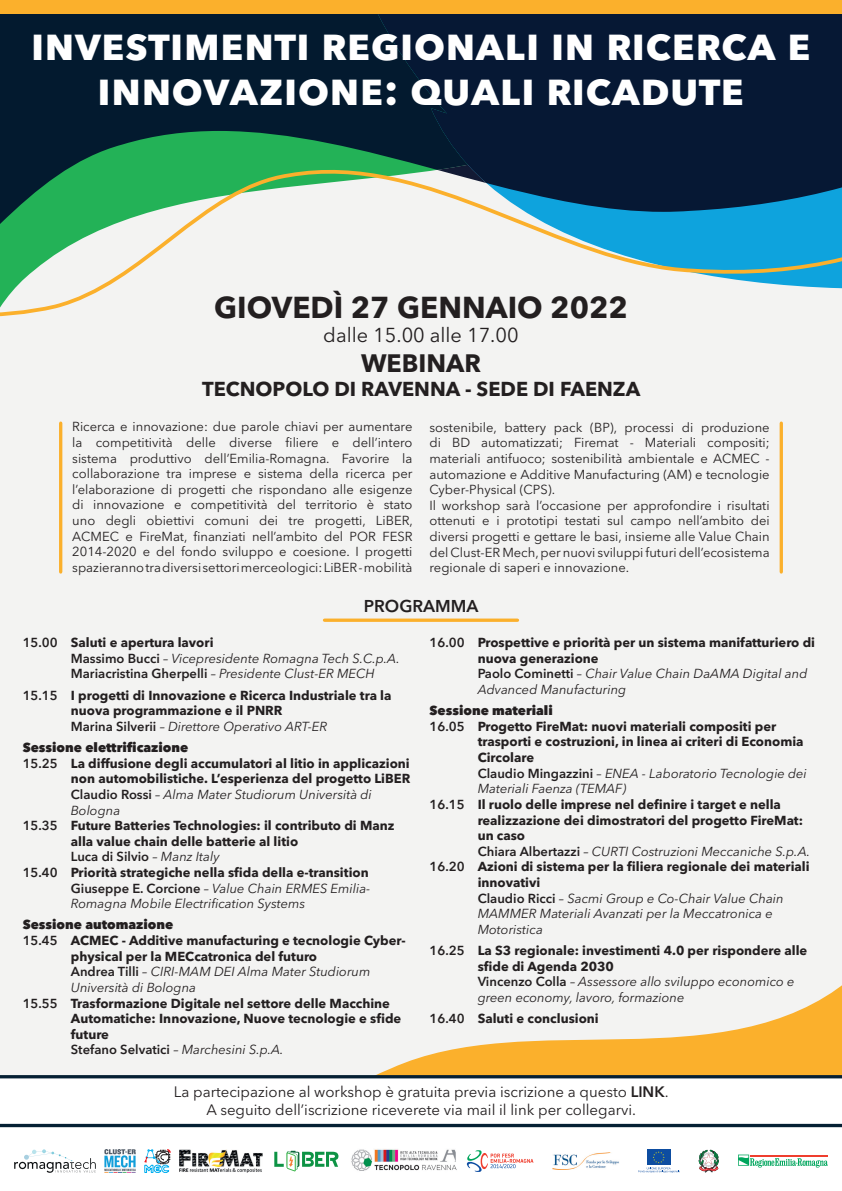
<style>
.page{position:relative;width:842px;height:1191px;background:#fff}
.page>*{position:absolute;margin:0;border:0;box-sizing:border-box;transform-origin:0 0}
.t1{font:700 45px/45px "Avenir Next LT Pro";color:#fff;text-align:center}
.t2{font:700 30px "Avenir Next LT Pro";color:#231f20}
.t3{font:700 25px "Avenir Next LT Pro";color:#231f20}
.t4{font:700 20px "Avenir Next LT Pro";color:#231f20}
.t5{font:20px "Avenir Next LT Pro";color:#231f20}
.t6{font:600 17px "Avenir Next LT Pro";color:#231f20}
.t7{font:15px/18px "Avenir Next LT Pro";color:#231f20;text-align:center}
.t8{font:700 13px/15.6px "Avenir Next LT Pro";color:#231f20}
.t9{font:13px/15.6px "Avenir Next LT Pro";color:#231f20;text-align:justify}
.t10{font:italic 13px/15.6px "Avenir Next LT Pro";color:#231f20}
.t11{font:800 13px "Avenir Next LT Pro";color:#231f20}
.t12{font:600 13px "Avenir Next LT Pro";color:#231f20}
.s1{font-weight:600;font-style:normal}
.s2{font-weight:700;font-style:normal}
.s3{font-weight:600}
.s4{font-weight:400;font-style:italic}
</style>
<div class="page">
<div style="left:0;top:336px;width:842px;height:235px;background:#f3f3f2"></div>
<svg style="left:0;top:212px;width:842px;height:124px"></svg>
<div style="left:0;top:571px;width:842px;height:504px;background:#f3f3f2"></div>
<svg style="left:0;top:13px;width:468px;height:211px;background:#27574d"></svg>
<svg style="left:371px;top:13px;width:471px;height:199px;background:#132941"></svg>
<svg style="left:0;top:1123px;width:842px;height:4px;background:#3a4f5f"></svg>
<hr style="left:0;top:1075px;width:842px;height:3px;background:#052034">
<div style="left:0;top:0;width:842px;height:13px;background:#fbb02c"></div>
<svg style="left:467px;top:1150px;width:66px;height:22px"></svg>
<div style="left:647px;top:1149px;width:23px;height:16px;background:#0d4da1"></div>
<svg style="left:638px;top:1151px;width:42px;height:21px"></svg>
<svg style="left:699px;top:1149px;width:20px;height:23px"></svg>
<svg style="left:738px;top:1154px;width:90px;height:13px"></svg>
<img style="left:552px;top:1152px;width:67px;height:17px">
<svg style="left:274px;top:1150px;width:64px;height:21px"></svg>
<svg style="left:14px;top:1149px;width:82px;height:23px"></svg>
<img style="left:105px;top:1149px;width:31px;height:23px">
<img style="left:179px;top:1149px;width:84px;height:23px">
<svg style="left:145px;top:1149px;width:25px;height:23px"></svg>
<img style="left:351px;top:1149px;width:106px;height:22px">
<hr style="left:59px;top:423px;width:3px;height:149px;background:#fbb02c">
<hr style="left:780px;top:423px;width:3px;height:149px;background:#fbb02c">
<svg style="left:324px;top:618px;width:193px;height:4px"></svg>
<h1 class="t1" style="left:31px;top:22px;width:782px">INVESTIMENTI REGIONALI IN RICERCA E<br>INNOVAZIONE: QUALI RICADUTE</h1>
<h2 class="t2" style="left:214px;top:289px;width:415px">GIOVEDÌ 27 GENNAIO 2022</h2>
<h3 class="t5" style="left:323px;top:323px;width:197px">dalle 15.00 alle 17.00</h3>
<h3 class="t3" style="left:361px;top:348px;width:121px">WEBINAR</h3>
<h3 class="t4" style="left:202px;top:377px;width:440px">TECNOPOLO DI RAVENNA - SEDE DI FAENZA</h3>
<p class="t9" style="left:72px;top:419px;width:342px">Ricerca e innovazione: due parole chiavi per aumentare la competitività delle diverse filiere e dell’intero sistema produttivo dell’Emilia-Romagna. Favorire la collaborazione tra imprese e sistema della ricerca per l’elaborazione di progetti che rispondano alle esigenze di innovazione e competitività del territorio è stato uno degli obiettivi comuni dei tre progetti, LiBER, ACMEC e FireMat, finanziati nell’ambito del POR FESR 2014-2020 e del fondo sviluppo e coesione. I progetti spazieranno tra diversi settori merceologici: LiBER - mobilità</p>
<p class="t9" style="left:429px;top:419px;width:342px;text-align:left">sostenibile, battery pack (BP), processi di produzione di BD automatizzati; Firemat - Materiali compositi; materiali antifuoco; sostenibilità ambientale e ACMEC - automazione e Additive Manufacturing (AM) e tecnologie Cyber-Physical (CPS).<br>Il workshop sarà l’occasione per approfondire i risultati ottenuti e i prototipi testati sul campo nell’ambito dei diversi progetti e gettare le basi, insieme alle Value Chain del Clust-ER Mech, per nuovi sviluppi futuri dell’ecosistema regionale di saperi e innovazione.</p>
<h3 class="t6" style="left:364px;top:595px;width:116px">PROGRAMMA</h3>
<p class="t10" style="left:71px;top:635px;width:330px;text-indent:-48px"><span class="s1">15.00</span> <span class="s2">Saluti e apertura lavori<br></span><span class="s1">Massimo Bucci</span> – Vicepresidente Romagna Tech S.C.p.A.<br><span class="s1">Mariacristina Gherpelli</span> – Presidente Clust-ER MECH</p>
<p class="t8" style="left:71px;top:687px;width:322px;text-indent:-48px"><span class="s3">15.15</span> I progetti di Innovazione e Ricerca Industriale tra la nuova programmazione e il PNRR<br><span class="s3">Marina Silverii</span> <span class="s4">– Direttore Operativo ART-ER</span></p>
<p class="t11" style="left:23px;top:739px;width:167px">Sessione elettrificazione</p>
<p class="t8" style="left:23px;top:755px;width:389px"><span class="s3">15.25</span> La diffusione degli accumulatori al litio in applicazioni</p>
<p class="t8" style="left:71px;top:771px;width:341px">non automobilistiche. L’esperienza del progetto LiBER</p>
<p class="t10" style="left:71px;top:786px;width:302px"><span class="s1">Claudio Rossi</span> – Alma Mater Studiorum Università di</p>
<p class="t10" style="left:71px;top:802px;width:51px">Bologna</p>
<p class="t8" style="left:23px;top:817px;width:373px"><span class="s3">15.35</span> Future Batteries Technologies: il contributo di Manz</p>
<p class="t8" style="left:71px;top:833px;width:229px">alla value chain delle batterie al litio</p>
<p class="t12" style="left:71px;top:849px;width:150px">Luca di Silvio <span class="s4">– Manz Italy</span></p>
<p class="t8" style="left:23px;top:864px;width:348px"><span class="s3">15.40</span> Priorità strategiche nella sfida della e-transition</p>
<p class="t10" style="left:71px;top:880px;width:301px"><span class="s1">Giuseppe E. Corcione</span> – Value Chain ERMES Emilia-</p>
<p class="t10" style="left:71px;top:896px;width:236px">Romagna Mobile Electrification Systems</p>
<p class="t11" style="left:23px;top:917px;width:152px">Sessione automazione</p>
<p class="t8" style="left:23px;top:932px;width:385px"><span class="s3">15.45</span> ACMEC - Additive manufacturing e tecnologie Cyber-</p>
<p class="t8" style="left:71px;top:948px;width:248px">physical per la MECcatronica del futuro</p>
<p class="t10" style="left:71px;top:964px;width:301px"><span class="s1">Andrea Tilli</span> – CIRI-MAM DEI Alma Mater Studiorum</p>
<p class="t10" style="left:71px;top:979px;width:127px">Università di Bologna</p>
<p class="t8" style="left:23px;top:995px;width:369px"><span class="s3">15.55</span> Trasformazione Digitale nel settore delle Macchine</p>
<p class="t8" style="left:71px;top:1010px;width:332px">Automatiche: Innovazione, Nuove tecnologie e sfide</p>
<p class="t8" style="left:71px;top:1026px;width:40px">future</p>
<p class="t10" style="left:71px;top:1042px;width:214px"><span class="s1">Stefano Selvatici</span> – Marchesini S.p.A.</p>
<p class="t8" style="left:478px;top:635px;width:339px;text-indent:-48px"><span class="s3">16.00</span> Prospettive e priorità per un sistema manifatturiero di nuova generazione<br><span class="s3">Paolo Cominetti</span> <span class="s4">– Chair Value Chain DaAMA Digital and Advanced Manufacturing</span></p>
<p class="t11" style="left:429px;top:702px;width:125px">Sessione materiali</p>
<p class="t8" style="left:429px;top:718px;width:348px"><span class="s3">16.05</span> Progetto FireMat: nuovi materiali compositi per</p>
<p class="t8" style="left:478px;top:734px;width:327px">trasporti e costruzioni, in linea ai criteri di Economia</p>
<p class="t8" style="left:478px;top:749px;width:58px">Circolare</p>
<p class="t10" style="left:478px;top:765px;width:331px"><span class="s1">Claudio Mingazzini</span> – ENEA - Laboratorio Tecnologie dei</p>
<p class="t10" style="left:478px;top:781px;width:150px">Materiali Faenza (TEMAF)</p>
<p class="t8" style="left:429px;top:796px;width:353px"><span class="s3">16.15</span> Il ruolo delle imprese nel definire i target e nella</p>
<p class="t8" style="left:478px;top:812px;width:327px">realizzazione dei dimostratori del progetto FireMat:</p>
<p class="t8" style="left:478px;top:827px;width:49px">un caso</p>
<p class="t10" style="left:478px;top:843px;width:334px"><span class="s1">Chiara Albertazzi</span> – CURTI Costruzioni Meccaniche S.p.A.</p>
<p class="t8" style="left:429px;top:859px;width:382px"><span class="s3">16.20</span> Azioni di sistema per la filiera regionale dei materiali</p>
<p class="t8" style="left:478px;top:874px;width:64px">innovativi</p>
<p class="t10" style="left:478px;top:890px;width:307px"><span class="s1">Claudio Ricci</span> – Sacmi Group e Co-Chair Value Chain</p>
<p class="t10" style="left:478px;top:905px;width:297px">MAMMER Materiali Avanzati per la Meccatronica e</p>
<p class="t10" style="left:478px;top:921px;width:67px">Motoristica</p>
<p class="t8" style="left:478px;top:942px;width:331px;text-indent:-48px"><span class="s3">16.25</span> La S3 regionale: investimenti 4.0 per rispondere alle sfide di Agenda 2030<br><span class="s3">Vincenzo Colla</span> <span class="s4">– Assessore allo sviluppo economico e green economy, lavoro, formazione</span></p>
<p class="t8" style="left:429px;top:1010px;width:171px"><span class="s3">16.40</span> Saluti e conclusioni</p>
<p class="t7" style="left:174px;top:1082px;width:496px">La partecipazione al workshop è gratuita previa iscrizione a questo <span class="s3">LINK</span>.<br>A seguito dell’iscrizione riceverete via mail il link per collegarvi.</p>
</div>
